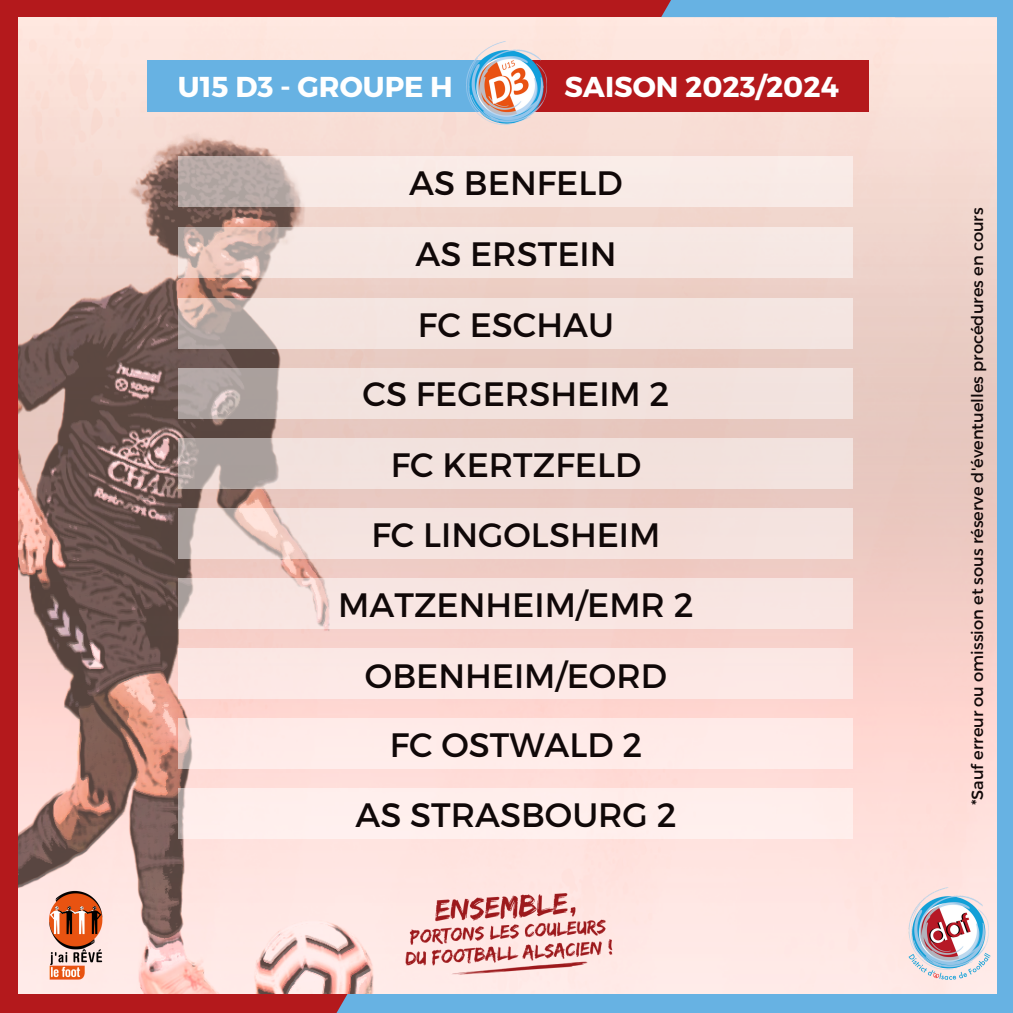
<style>
.page{position:relative;width:1013px;height:1013px;background:#fff}
.page>*{position:absolute;margin:0;border:0;box-sizing:border-box;transform-origin:0 0}
.t1{font:33.75px "Montserrat";color:#100808}
.t2{font:700 28.75px "Montserrat";color:#fff}
.t3{font:16.25px "Montserrat";color:#100808}
</style>
<div class="page">
<img style="left:19px;top:17px;width:978px;height:977px">
<div style="left:997px;top:0;width:15px;height:1012px;background:#67b2e3"></div>
<div style="left:171px;top:994px;width:841px;height:18px;background:#67b2e3"></div>
<div style="left:0;top:0;width:892px;height:17px;background:#b4191c"></div>
<div style="left:661px;top:0;width:287px;height:17px;background:#67b2e3"></div>
<div style="left:895px;top:0;width:117px;height:17px;background:#67b2e3"></div>
<div style="left:0;top:0;width:18px;height:1012px;background:#b4191c"></div>
<div style="left:181px;top:994px;width:166px;height:18px;background:#b4191c"></div>
<div style="left:0;top:994px;width:275px;height:18px;background:#b4191c"></div>
<img style="left:907px;top:886px;width:83px;height:96px">
<img style="left:392px;top:888px;width:221px;height:91px">
<img style="left:44px;top:887px;width:63px;height:95px">
<div style="left:147px;top:61px;width:356px;height:51px;background:#67b2e3"></div>
<div style="left:506px;top:61px;width:363px;height:51px;background:#b4191c"></div>
<img style="left:459px;top:35px;width:94px;height:95px">
<svg style="left:179px;top:156px;width:674px;height:51px;background:#eddfdb"></svg>
<svg style="left:179px;top:227px;width:674px;height:51px;background:#f1e0dc"></svg>
<svg style="left:179px;top:298px;width:674px;height:51px;background:#ecddd8"></svg>
<svg style="left:179px;top:368px;width:674px;height:51px;background:#e8d9d5"></svg>
<svg style="left:179px;top:438px;width:674px;height:51px;background:#e8d9d5"></svg>
<svg style="left:179px;top:508px;width:674px;height:51px;background:#f2dfdb"></svg>
<div style="left:179px;top:578px;width:674px;height:51px;background:#f8e5e2"></div>
<div style="left:179px;top:648px;width:674px;height:51px;background:#fce8e5"></div>
<div style="left:179px;top:718px;width:674px;height:51px;background:#ffebe9"></div>
<div style="left:179px;top:788px;width:674px;height:51px;background:#ffefed"></div>
<p class="t2" style="left:178px;top:68px;width:276px">U15 D3 - GROUPE H</p>
<p class="t2" style="left:564px;top:68px;width:276px">SAISON 2023/2024</p>
<p class="t1" style="left:409px;top:161px;width:215px">AS BENFELD</p>
<p class="t1" style="left:415px;top:232px;width:203px">AS ERSTEIN</p>
<p class="t1" style="left:418px;top:303px;width:197px">FC ESCHAU</p>
<p class="t1" style="left:362px;top:372px;width:308px">CS FEGERSHEIM 2</p>
<p class="t1" style="left:390px;top:442px;width:252px">FC KERTZFELD</p>
<p class="t1" style="left:371px;top:512px;width:290px">FC LINGOLSHEIM</p>
<p class="t1" style="left:338px;top:583px;width:357px">MATZENHEIM/EMR 2</p>
<p class="t1" style="left:365px;top:654px;width:303px">OBENHEIM/EORD</p>
<p class="t1" style="left:390px;top:723px;width:254px">FC OSTWALD 2</p>
<p class="t1" style="left:355px;top:793px;width:323px">AS STRASBOURG 2</p>
<p class="t3" style="left:966px;top:805px;width:599px;rotate:-90deg">*Sauf erreur ou omission et sous réserve d'éventuelles procédures en cours</p>
</div>
